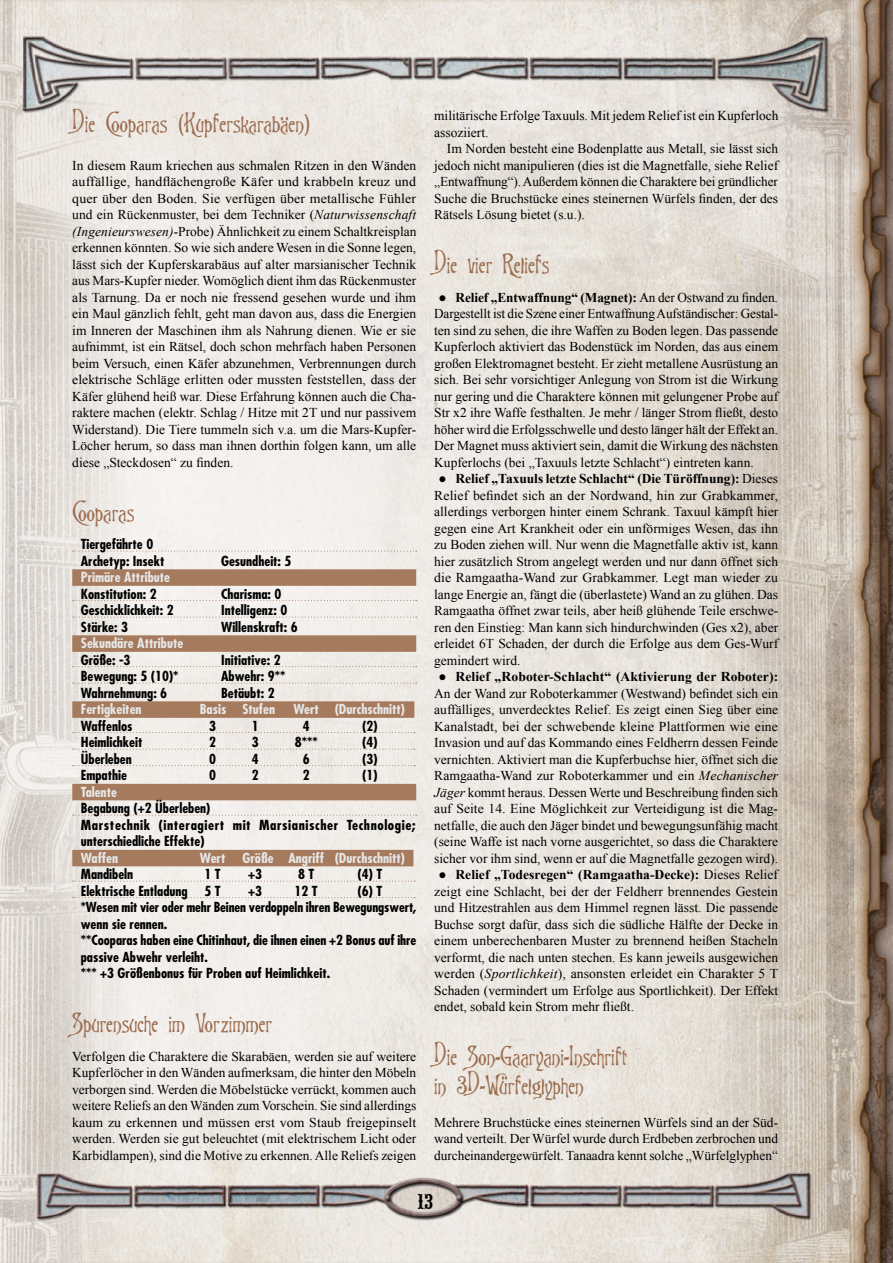
<style>
.page{position:relative;width:893px;height:1263px;background:#fff}
.page>*{position:absolute;margin:0;border:0;box-sizing:border-box;transform-origin:0 0}
.t1{font:24px/28.8px "Goodfellow";color:#9b6c4e}
.t2{font:22.5px "URW Wood Typ D";color:#000}
.t3{font:13.5px/16.5px "Times New Roman";color:#000;text-align:justify}
.t4{font:700 condensed 13.5px/16.5px "Futura";color:#000;scale:1.05 1}
.t5{font:700 condensed 13.5px "Futura";color:#e6e7e8;scale:1.05 1}
.t6{font:700 condensed 13.5px/16.5px "Futura";letter-spacing:.04em;color:#000;scale:1.05 1}
.s1{font-style:italic}
.s2{font-weight:700}
</style>
<div class="page">
<img style="left:0;top:0;width:893px;height:1263px">
<svg style="left:73px;top:551px;width:344px;height:1px"></svg>
<div style="left:72px;top:569px;width:344px;height:17px;background:#a67a5d"></div>
<svg style="left:73px;top:600px;width:344px;height:1px"></svg>
<svg style="left:73px;top:617px;width:344px;height:1px"></svg>
<div style="left:72px;top:635px;width:344px;height:17px;background:#a67a5d"></div>
<svg style="left:73px;top:666px;width:344px;height:1px"></svg>
<svg style="left:73px;top:683px;width:344px;height:1px"></svg>
<div style="left:72px;top:701px;width:342px;height:17px;background:#a67a5d"></div>
<svg style="left:73px;top:732px;width:342px;height:1px"></svg>
<svg style="left:73px;top:749px;width:342px;height:1px"></svg>
<svg style="left:73px;top:765px;width:342px;height:1px"></svg>
<div style="left:72px;top:784px;width:344px;height:16px;background:#a67a5d"></div>
<svg style="left:73px;top:815px;width:344px;height:1px"></svg>
<div style="left:72px;top:850px;width:341px;height:16px;background:#a67a5d"></div>
<svg style="left:73px;top:881px;width:342px;height:1px"></svg>
<svg style="left:73px;top:897px;width:342px;height:1px"></svg>
<h1 class="t1" style="left:72px;top:109px;width:240px">Die Cooparas (Kupferskarabäen)</h1>
<p class="t3" style="left:72px;top:157px;width:346px">In diesem Raum kriechen aus schmalen Ritzen in den Wänden auffällige, handflächengroße Käfer und krabbeln kreuz und quer über den Boden. Sie verfügen über metallische Fühler und ein Rückenmuster, bei dem Techniker (<span class="s1">Naturwissenschaft (Ingenieurswesen)</span>-Probe) Ähnlichkeit zu einem Schaltkreisplan erkennen könnten. So wie sich andere Wesen in die Sonne legen, lässt sich der Kupferskarabäus auf alter marsianischer Technik aus Mars-Kupfer nieder. Womöglich dient ihm das Rückenmuster als Tarnung. Da er noch nie fressend gesehen wurde und ihm ein Maul gänzlich fehlt, geht man davon aus, dass die Energien im Inneren der Maschinen ihm als Nahrung dienen. Wie er sie aufnimmt, ist ein Rätsel, doch schon mehrfach haben Personen beim Versuch, einen Käfer abzunehmen, Verbrennungen durch elektrische Schläge erlitten oder mussten feststellen, dass der Käfer glühend heiß war. Diese Erfahrung können auch die Cha&shy;raktere machen (elektr. Schlag / Hitze mit 2T und nur passivem Widerstand). Die Tiere tummeln sich v.a. um die Mars-Kupfer-Löcher herum, so dass man ihnen dorthin folgen kann, um alle diese „Steckdosen“ zu finden.</p>
<h1 class="t1" style="left:72px;top:497px;width:64px">Cooparas</h1>
<p class="t4" style="left:81px;top:536px;width:81px">Tiergefährte 0<br>Archetyp: Insekt</p>
<p class="t4" style="left:221px;top:552px;width:69px">Gesundheit: 5</p>
<p class="t5" style="left:81px;top:568px;width:87px">Primäre Attribute</p>
<p class="t4" style="left:81px;top:585px;width:74px">Konstitution: 2</p>
<p class="t4" style="left:221px;top:585px;width:59px">Charisma: 0</p>
<p class="t4" style="left:81px;top:602px;width:90px">Geschicklichkeit: 2</p>
<p class="t4" style="left:221px;top:602px;width:65px">Intelligenz: 0</p>
<p class="t4" style="left:81px;top:618px;width:46px">Stärke: 3</p>
<p class="t4" style="left:221px;top:618px;width:75px">Willenskraft: 6</p>
<p class="t5" style="left:81px;top:634px;width:99px">Sekundäre Attribute</p>
<p class="t4" style="left:81px;top:651px;width:49px">Größe: -3</p>
<p class="t4" style="left:221px;top:651px;width:58px">Initiative: 2</p>
<p class="t4" style="left:81px;top:668px;width:95px">Bewegung: 5 (10)*</p>
<p class="t4" style="left:221px;top:668px;width:63px">Abwehr: 9**</p>
<p class="t4" style="left:81px;top:684px;width:84px">Wahrnehmung: 6</p>
<p class="t4" style="left:221px;top:684px;width:53px">Betäubt: 2</p>
<p class="t5" style="left:81px;top:700px;width:59px">Fertigkeiten</p>
<p class="t5" style="left:200px;top:700px;width:73px">Basis Stufen</p>
<p class="t5" style="left:293px;top:700px;width:108px">Wert (Durchschnitt)</p>
<p class="t4" style="left:81px;top:717px;width:51px">Waffenlos</p>
<p class="t4" style="left:209px;top:717px;width:8px">3</p>
<p class="t4" style="left:252px;top:717px;width:8px">1</p>
<p class="t4" style="left:303px;top:717px;width:8px">4</p>
<p class="t4" style="left:362px;top:717px;width:16px">(2)</p>
<p class="t4" style="left:81px;top:734px;width:60px">Heimlichkeit</p>
<p class="t4" style="left:209px;top:734px;width:8px">2</p>
<p class="t4" style="left:252px;top:734px;width:8px">3</p>
<p class="t4" style="left:295px;top:734px;width:23px">8***</p>
<p class="t4" style="left:362px;top:734px;width:16px">(4)</p>
<p class="t4" style="left:81px;top:750px;width:50px">Überleben</p>
<p class="t4" style="left:209px;top:750px;width:8px">0</p>
<p class="t4" style="left:252px;top:750px;width:8px">4</p>
<p class="t4" style="left:303px;top:750px;width:8px">6</p>
<p class="t4" style="left:362px;top:750px;width:16px">(3)</p>
<p class="t4" style="left:81px;top:767px;width:45px">Empathie</p>
<p class="t4" style="left:209px;top:767px;width:8px">0</p>
<p class="t4" style="left:252px;top:767px;width:8px">2</p>
<p class="t4" style="left:303px;top:767px;width:8px">2</p>
<p class="t4" style="left:362px;top:767px;width:16px">(1)</p>
<p class="t5" style="left:81px;top:783px;width:36px">Talente</p>
<p class="t6" style="left:81px;top:800px;width:320px">Begabung (+2 Überleben)<br>Marstechnik (interagiert mit Marsianischer Technologie; unterschiedliche Effekte)</p>
<p class="t5" style="left:81px;top:849px;width:37px">Waffen</p>
<p class="t5" style="left:200px;top:849px;width:26px">Wert</p>
<p class="t5" style="left:242px;top:849px;width:157px">Größe Angriff (Durchschnitt)</p>
<p class="t4" style="left:81px;top:866px;width:51px">Mandibeln</p>
<p class="t4" style="left:204px;top:866px;width:17px">1 T</p>
<p class="t4" style="left:248px;top:866px;width:15px">+3</p>
<p class="t4" style="left:298px;top:866px;width:17px">8 T</p>
<p class="t4" style="left:358px;top:866px;width:25px">(4) T</p>
<p class="t4" style="left:81px;top:882px;width:135px">Elektrische Entladung 5 T</p>
<p class="t4" style="left:248px;top:882px;width:15px">+3</p>
<p class="t4" style="left:295px;top:882px;width:24px">12 T</p>
<p class="t4" style="left:81px;top:882px;width:321px;text-indent:277px">(6) T *Wesen mit vier oder mehr Beinen verdoppeln ihren Bewegungswert, wenn sie rennen.<br>**Cooparas haben eine Chitinhaut, die ihnen einen +2 Bonus auf ihre passive Abwehr verleiht.<br>*** +3 Größenbonus für Proben auf Heimlichkeit.</p>
<h1 class="t1" style="left:72px;top:1009px;width:202px">Spurensuche im Vorzimmer</h1>
<p class="t3" style="left:72px;top:1048px;width:346px">Verfolgen die Charaktere die Skarabäen, werden sie auf weitere Kupferlöcher in den Wänden aufmerksam, die hinter den Möbeln verborgen sind. Werden die Möbelstücke verrückt, kommen auch weitere Reliefs an den Wänden zum Vorschein. Sie sind allerdings kaum zu erkennen und müssen erst vom Staub freigepinselt werden. Werden sie gut beleuchtet (mit elektrischem Licht oder Karbidlampen), sind die Motive zu erkennen. Alle Reliefs zeigen</p>
<p class="t3" style="left:434px;top:107px;width:346px">militärische Erfolge Taxuuls. Mit jedem Relief ist ein Kupferloch assoziiert.</p>
<p class="t3" style="left:434px;top:140px;width:345px;text-indent:13px">Im Norden besteht eine Bodenplatte aus Metall, sie lässt sich jedoch nicht manipulieren (dies ist die Magnetfalle, siehe Relief „Entwaffnung“). Außerdem können die Charaktere bei gründlicher Suche die Bruchstücke eines steinernen Würfels finden, der des Rätsels Lösung bietet (s.u.).</p>
<h1 class="t1" style="left:434px;top:250px;width:117px">Die vier Reliefs</h1>
<p class="t3" style="left:434px;top:289px;width:345px;text-indent:4px">● <span class="s2">Relief „Entwaffnung“ (Magnet):</span> An der Ostwand zu finden.<br>Dargestellt ist die Szene einer Entwaffnung Aufständischer: Gestal&shy;ten sind zu sehen, die ihre Waffen zu Boden legen. Das passende Kupferloch aktiviert das Bodenstück im Norden, das aus einem großen Elektromagnet besteht. Er zieht metallene Ausrüstung an sich. Bei sehr vorsichtiger Anlegung von Strom ist die Wirkung nur gering und die Charaktere können mit gelungener Probe auf Str x2 ihre Waffe festhalten. Je mehr / länger Strom fließt, desto höher wird die Erfolgsschwelle und desto länger hält der Effekt an.<br>Der Magnet muss aktiviert sein, damit die Wirkung des nächsten Kupferlochs (bei „Taxuuls letzte Schlacht“) eintreten kann.</p>
<p class="t3" style="left:434px;top:470px;width:345px;text-indent:4px">● <span class="s2">Relief „Taxuuls letzte Schlacht“ (Die Türöffnung):</span> Dieses Relief befindet sich an der Nordwand, hin zur Grabkammer, allerdings verborgen hinter einem Schrank. Taxuul kämpft hier gegen eine Art Krankheit oder ein unförmiges Wesen, das ihn zu Boden ziehen will. Nur wenn die Magnetfalle aktiv ist, kann hier zusätzlich Strom angelegt werden und nur dann öffnet sich die Ramgaatha-Wand zur Grabkammer. Legt man wieder zu lange Energie an, fängt die (überlastete) Wand an zu glühen. Das Ramgaatha öffnet zwar teils, aber heiß glühende Teile erschwe&shy;ren den Einstieg: Man kann sich hindurchwinden (Ges x2), aber erleidet 6T Schaden, der durch die Erfolge aus dem Ges-Wurf gemindert wird.</p>
<p class="t3" style="left:434px;top:668px;width:346px;text-align:center">● <span class="s2">Relief „Roboter-Schlacht“ (Aktivierung der Roboter):<br></span>An der Wand zur Roboterkammer (Westwand) befindet sich ein auffälliges, unverdecktes Relief. Es zeigt einen Sieg über eine Kanalstadt, bei der schwebende kleine Plattformen wie eine Invasion und auf das Kommando eines Feldherrn dessen Feinde vernichten. Aktiviert man die Kupferbuchse hier, öffnet sich die Ramgaatha-Wand zur Roboterkammer und ein <span class="s1">Mechanischer Jäger</span> kommt heraus. Dessen Werte und Beschreibung finden sich auf Seite 14. Eine Möglichkeit zur Verteidigung ist die Mag&shy;netfalle, die auch den Jäger bindet und bewegungsunfähig macht (seine Waffe ist nach vorne ausgerichtet, so dass die Charaktere sicher vor ihm sind, wenn er auf die Magnetfalle gezogen wird).</p>
<p class="t3" style="left:434px;top:866px;width:345px;text-indent:4px">● <span class="s2">Relief „Todesregen“ (Ramgaatha-Decke):</span> Dieses Relief zeigt eine Schlacht, bei der der Feldherr brennendes Gestein und Hitzestrahlen aus dem Himmel regnen lässt. Die passende Buchse sorgt dafür, dass sich die südliche Hälfte der Decke in einem unberechenbaren Muster zu brennend heißen Stacheln verformt, die nach unten stechen. Es kann jeweils ausgewichen werden (<span class="s1">Sportlichkeit</span>), ansonsten erleidet ein Charakter 5 T Schaden (vermindert um Erfolge aus Sportlichkeit). Der Effekt endet, sobald kein Strom mehr fließt.</p>
<h1 class="t1" style="left:434px;top:1042px;width:195px">Die Son-Gaaryani-Inschrift in 3D-Würfelglyphen</h1>
<p class="t3" style="left:434px;top:1114px;width:345px">Mehrere Bruchstücke eines steinernen Würfels sind an der Süd&shy;wand verteilt. Der Würfel wurde durch Erdbeben zerbrochen und durcheinandergewürfelt. Tanaadra kennt solche „Würfelglyphen“</p>
<h2 class="t2" style="left:418px;top:1189px;width:17px">13</h2>
</div>
